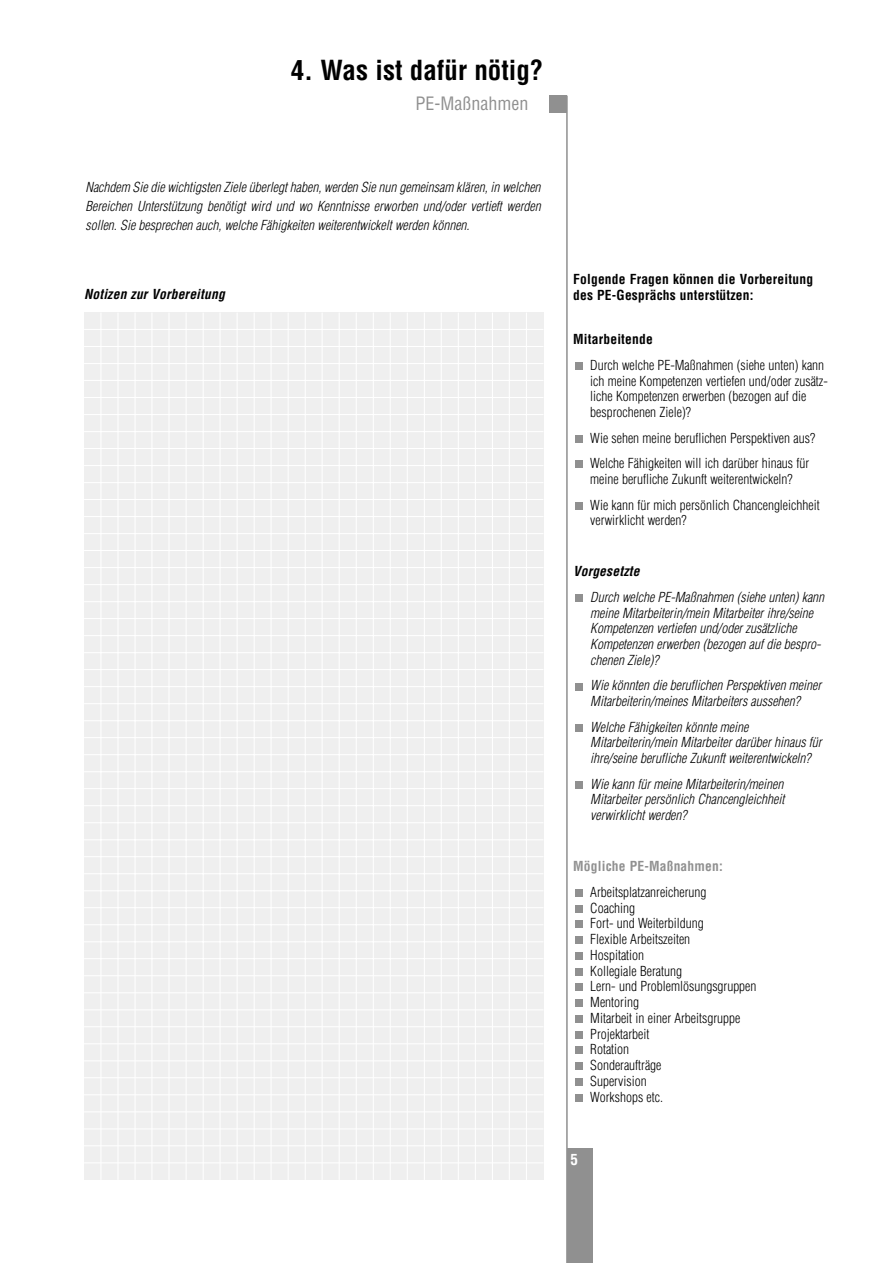
<style>
.page{position:relative;width:893px;height:1263px;background:#fff}
.page>*{position:absolute;margin:0;border:0;box-sizing:border-box;transform-origin:0 0}
.t1{font:700 condensed 27px "Helvetica";color:#000}
.t2{font:condensed 18px "Helvetica";color:#909090}
.t3{font:700 condensed 15px "Helvetica";color:#fff}
.t4{font:italic 300 condensed 13.5px/15.8px "Helvetica";color:#000}
.t5{font:300 condensed 13.5px/15.8px "Helvetica";color:#000}
.t6{font:700 condensed 13.5px/15.8px "Helvetica";letter-spacing:.015em;color:#000}
.t7{font:italic 700 condensed 13.5px "Helvetica";letter-spacing:.015em;color:#000}
.t8{font:700 condensed 13.5px "Helvetica";letter-spacing:.015em;color:#909090}
</style>
<div class="page">
<div style="left:550px;top:96px;width:17px;height:17px;background:#909090"></div>
<hr style="left:566px;top:96px;width:1px;height:1167px;background:#909090">
<div style="left:567px;top:1148px;width:25px;height:115px;background:#909090"></div>
<div style="left:574px;top:1094px;width:8px;height:8px;background:#909090"></div>
<div style="left:574px;top:1078px;width:8px;height:8px;background:#909090"></div>
<div style="left:574px;top:1062px;width:8px;height:8px;background:#909090"></div>
<div style="left:574px;top:1047px;width:8px;height:7px;background:#909090"></div>
<div style="left:574px;top:1031px;width:8px;height:8px;background:#909090"></div>
<div style="left:574px;top:1015px;width:8px;height:8px;background:#909090"></div>
<div style="left:574px;top:999px;width:8px;height:8px;background:#909090"></div>
<div style="left:574px;top:984px;width:8px;height:7px;background:#909090"></div>
<div style="left:574px;top:968px;width:8px;height:8px;background:#909090"></div>
<div style="left:574px;top:952px;width:8px;height:8px;background:#909090"></div>
<div style="left:574px;top:936px;width:8px;height:8px;background:#909090"></div>
<div style="left:574px;top:921px;width:8px;height:7px;background:#909090"></div>
<div style="left:574px;top:905px;width:8px;height:8px;background:#909090"></div>
<div style="left:574px;top:889px;width:8px;height:8px;background:#909090"></div>
<div style="left:574px;top:781px;width:8px;height:8px;background:#909090"></div>
<div style="left:574px;top:724px;width:8px;height:8px;background:#909090"></div>
<div style="left:574px;top:683px;width:8px;height:7px;background:#909090"></div>
<div style="left:574px;top:594px;width:8px;height:8px;background:#909090"></div>
<div style="left:574px;top:502px;width:8px;height:8px;background:#909090"></div>
<div style="left:574px;top:461px;width:8px;height:7px;background:#909090"></div>
<div style="left:574px;top:435px;width:8px;height:8px;background:#909090"></div>
<div style="left:574px;top:362px;width:8px;height:8px;background:#909090"></div>
<div style="left:84px;top:313px;width:459px;height:867px;background:#efefef"></div>
<hr style="left:100px;top:313px;width:1px;height:867px;background:#fff">
<hr style="left:117px;top:313px;width:1px;height:867px;background:#fff">
<hr style="left:134px;top:313px;width:2px;height:867px;background:#fff">
<hr style="left:151px;top:313px;width:1px;height:867px;background:#fff">
<hr style="left:168px;top:313px;width:1px;height:867px;background:#fff">
<hr style="left:185px;top:313px;width:2px;height:867px;background:#fff">
<hr style="left:203px;top:313px;width:1px;height:867px;background:#fff">
<hr style="left:219px;top:313px;width:1px;height:867px;background:#fff">
<hr style="left:236px;top:313px;width:2px;height:867px;background:#fff">
<hr style="left:254px;top:313px;width:1px;height:867px;background:#fff">
<hr style="left:270px;top:313px;width:1px;height:867px;background:#fff">
<hr style="left:287px;top:313px;width:2px;height:867px;background:#fff">
<hr style="left:305px;top:313px;width:1px;height:867px;background:#fff">
<hr style="left:321px;top:313px;width:1px;height:867px;background:#fff">
<hr style="left:338px;top:313px;width:2px;height:867px;background:#fff">
<hr style="left:356px;top:313px;width:1px;height:867px;background:#fff">
<hr style="left:373px;top:313px;width:1px;height:867px;background:#fff">
<hr style="left:389px;top:313px;width:2px;height:867px;background:#fff">
<hr style="left:407px;top:313px;width:1px;height:867px;background:#fff">
<hr style="left:424px;top:313px;width:1px;height:867px;background:#fff">
<hr style="left:440px;top:313px;width:2px;height:867px;background:#fff">
<hr style="left:458px;top:313px;width:1px;height:867px;background:#fff">
<hr style="left:475px;top:313px;width:1px;height:867px;background:#fff">
<hr style="left:492px;top:313px;width:1px;height:867px;background:#fff">
<hr style="left:509px;top:313px;width:1px;height:867px;background:#fff">
<hr style="left:526px;top:313px;width:1px;height:867px;background:#fff">
<hr style="left:84px;top:329px;width:459px;height:1px;background:#fff">
<hr style="left:84px;top:346px;width:459px;height:1px;background:#fff">
<hr style="left:84px;top:363px;width:459px;height:1px;background:#fff">
<hr style="left:84px;top:380px;width:459px;height:1px;background:#fff">
<hr style="left:84px;top:397px;width:459px;height:1px;background:#fff">
<hr style="left:84px;top:414px;width:459px;height:1px;background:#fff">
<hr style="left:84px;top:431px;width:459px;height:1px;background:#fff">
<hr style="left:84px;top:448px;width:459px;height:1px;background:#fff">
<hr style="left:84px;top:465px;width:459px;height:1px;background:#fff">
<hr style="left:84px;top:482px;width:459px;height:1px;background:#fff">
<hr style="left:84px;top:499px;width:459px;height:1px;background:#fff">
<hr style="left:84px;top:516px;width:459px;height:1px;background:#fff">
<hr style="left:84px;top:533px;width:459px;height:1px;background:#fff">
<hr style="left:84px;top:550px;width:459px;height:1px;background:#fff">
<hr style="left:84px;top:567px;width:459px;height:1px;background:#fff">
<hr style="left:84px;top:584px;width:459px;height:1px;background:#fff">
<hr style="left:84px;top:601px;width:459px;height:1px;background:#fff">
<hr style="left:84px;top:618px;width:459px;height:1px;background:#fff">
<hr style="left:84px;top:635px;width:459px;height:1px;background:#fff">
<hr style="left:84px;top:652px;width:459px;height:1px;background:#fff">
<hr style="left:84px;top:669px;width:459px;height:1px;background:#fff">
<hr style="left:84px;top:686px;width:459px;height:1px;background:#fff">
<hr style="left:84px;top:703px;width:459px;height:1px;background:#fff">
<hr style="left:84px;top:720px;width:459px;height:1px;background:#fff">
<hr style="left:84px;top:737px;width:459px;height:1px;background:#fff">
<hr style="left:84px;top:754px;width:459px;height:1px;background:#fff">
<hr style="left:84px;top:771px;width:459px;height:1px;background:#fff">
<hr style="left:84px;top:788px;width:459px;height:1px;background:#fff">
<hr style="left:84px;top:805px;width:459px;height:1px;background:#fff">
<hr style="left:84px;top:822px;width:459px;height:1px;background:#fff">
<hr style="left:84px;top:839px;width:459px;height:1px;background:#fff">
<hr style="left:84px;top:856px;width:459px;height:1px;background:#fff">
<hr style="left:84px;top:873px;width:459px;height:1px;background:#fff">
<hr style="left:84px;top:890px;width:459px;height:1px;background:#fff">
<hr style="left:84px;top:907px;width:459px;height:1px;background:#fff">
<hr style="left:84px;top:924px;width:459px;height:1px;background:#fff">
<hr style="left:84px;top:941px;width:459px;height:1px;background:#fff">
<hr style="left:84px;top:958px;width:459px;height:1px;background:#fff">
<hr style="left:84px;top:975px;width:459px;height:1px;background:#fff">
<hr style="left:84px;top:992px;width:459px;height:1px;background:#fff">
<hr style="left:84px;top:1009px;width:459px;height:1px;background:#fff">
<hr style="left:84px;top:1026px;width:459px;height:1px;background:#fff">
<hr style="left:84px;top:1043px;width:459px;height:1px;background:#fff">
<hr style="left:84px;top:1060px;width:459px;height:1px;background:#fff">
<hr style="left:84px;top:1077px;width:459px;height:1px;background:#fff">
<hr style="left:84px;top:1094px;width:459px;height:1px;background:#fff">
<hr style="left:84px;top:1111px;width:459px;height:1px;background:#fff">
<hr style="left:84px;top:1128px;width:459px;height:1px;background:#fff">
<hr style="left:84px;top:1145px;width:459px;height:1px;background:#fff">
<hr style="left:84px;top:1162px;width:459px;height:1px;background:#fff">
<h1 class="t1" style="left:291px;top:60px;width:254px">4. Was ist dafür nötig?</h1>
<h2 class="t2" style="left:415px;top:96px;width:114px">PE-Maßnahmen</h2>
<p class="t4" style="left:85px;top:179px;width:456px;line-height:18.8px;text-align:justify">Nachdem Sie die wichtigsten Ziele überlegt haben, werden Sie nun gemeinsam klären, in welchen Bereichen Unterstützung benötigt wird und wo Kenntnisse erworben und/oder vertieft werden sollen. Sie besprechen auch, welche Fähigkeiten weiterentwickelt werden können.</p>
<p class="t7" style="left:84px;top:289px;width:142px">Notizen zur Vorbereitung</p>
<p class="t6" style="left:573px;top:273px;width:241px">Folgende Fragen können die Vorbereitung des PE-Gesprächs unterstützen:</p>
<p class="t6" style="left:573px;top:333px;width:81px">Mitarbeitende</p>
<p class="t5" style="left:590px;top:358px;width:239px">Durch welche PE-Maßnahmen (siehe unten) kann ich meine Kompetenzen vertiefen und/oder zusätz&shy;liche Kompetenzen erwerben (bezogen auf die besprochenen Ziele)?</p>
<p class="t5" style="left:590px;top:426px;width:226px;line-height:25.5px">Wie sehen meine beruflichen Perspektiven aus?<br>Welche Fähigkeiten will ich darüber hinaus für</p>
<p class="t5" style="left:590px;top:467px;width:231px;line-height:25.5px">meine berufliche Zukunft weiterentwickeln?<br>Wie kann für mich persönlich Chancengleichheit</p>
<p class="t5" style="left:590px;top:514px;width:98px">verwirklicht werden?</p>
<p class="t7" style="left:573px;top:566px;width:68px">Vorgesetzte</p>
<p class="t4" style="left:590px;top:590px;width:235px">Durch welche PE-Maßnahmen (siehe unten) kann meine Mitarbeiterin/mein Mitarbeiter ihre/seine Kompetenzen vertiefen und/oder zusätzliche Kompetenzen erwerben (bezogen auf die bespro&shy;chenen Ziele)?</p>
<p class="t4" style="left:590px;top:679px;width:232px">Wie könnten die beruflichen Perspektiven meiner<br>Mitarbeiterin/meines Mitarbeiters aussehen?</p>
<p class="t4" style="left:590px;top:720px;width:233px">Welche Fähigkeiten könnte meine<br>Mitarbeiterin/mein Mitarbeiter darüber hinaus für ihre/seine berufliche Zukunft weiterentwickeln?</p>
<p class="t4" style="left:590px;top:777px;width:195px;text-align:justify">Wie kann für meine Mitarbeiterin/meinen Mitarbeiter persönlich Chancengleichheit verwirklicht werden?</p>
<p class="t8" style="left:573px;top:861px;width:151px">Mögliche PE-Maßnahmen:</p>
<p class="t5" style="left:590px;top:885px;width:168px">Arbeitsplatzanreicherung<br>Coaching<br>Fort- und Weiterbildung<br>Flexible Arbeitszeiten<br>Hospitation<br>Kollegiale Beratung<br>Lern- und Problemlösungsgruppen<br>Mentoring<br>Mitarbeit in einer Arbeitsgruppe<br>Projektarbeit<br>Rotation<br>Sonderaufträge<br>Supervision<br>Workshops etc.</p>
<p class="t3" style="left:570px;top:1154px;width:9px">5</p>
</div>
